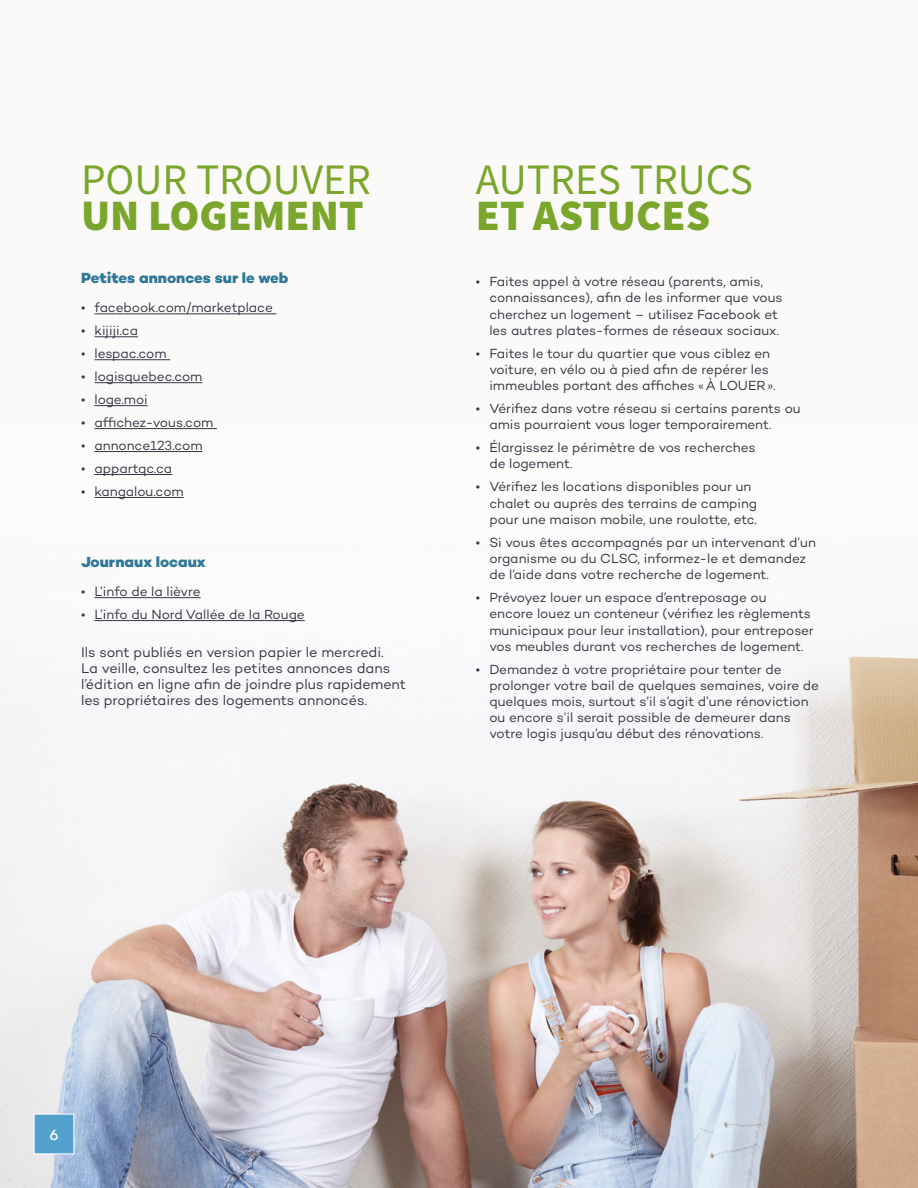
<style>
.page{position:relative;width:918px;height:1188px;background:#fff}
.page>*{position:absolute;margin:0;border:0;box-sizing:border-box;transform-origin:0 0}
.t1{font:43.5px/36px "Source Sans Variable";letter-spacing:.03em;color:#7aa62c}
.t2{font:800 15px "Campton";color:#307898}
.t3{font:500 15px "Campton";color:#fff}
.t4{font:14.25px/15.8px "Campton";letter-spacing:-.005em;color:#343543}
.t5{font:13.5px/16.2px "Campton";letter-spacing:-.005em;color:#343543}
</style>
<div class="page">
<img style="left:0;top:724px;width:918px;height:464px">
<div style="left:0;top:0;width:918px;height:724px;background:#fbfaf9"></div>
<hr style="left:94px;top:314px;width:183px;height:1px;background:#343543">
<hr style="left:94px;top:336px;width:44px;height:1px;background:#343543">
<hr style="left:94px;top:359px;width:76px;height:1px;background:#343543">
<hr style="left:94px;top:382px;width:108px;height:1px;background:#343543">
<hr style="left:94px;top:405px;width:54px;height:1px;background:#343543">
<hr style="left:94px;top:428px;width:123px;height:1px;background:#343543">
<hr style="left:94px;top:451px;width:109px;height:1px;background:#343543">
<hr style="left:94px;top:474px;width:78px;height:1px;background:#343543">
<hr style="left:94px;top:497px;width:90px;height:1px;background:#343543">
<hr style="left:94px;top:597px;width:107px;height:1px;background:#343543">
<hr style="left:94px;top:620px;width:211px;height:1px;background:#343543">
<div style="left:34px;top:1114px;width:40px;height:40px;background:#53a1cc;border:1px solid #fff"></div>
<h1 class="t1" style="left:81px;top:161px;width:290px">POUR TROUVER<br>UN LOGEMENT</h1>
<p class="t2" style="left:81px;top:268px;width:209px">Petites annonces sur le web</p>
<p class="t5" style="left:81px;top:300px;width:193px">• facebook.com/marketplace</p>
<p class="t5" style="left:81px;top:322px;width:59px">• kijiji.ca</p>
<p class="t5" style="left:81px;top:345px;width:87px">• lespac.com</p>
<p class="t5" style="left:81px;top:368px;width:123px">• logisquebec.com</p>
<p class="t5" style="left:81px;top:391px;width:68px">• loge.moi</p>
<p class="t5" style="left:81px;top:414px;width:134px">• affichez-vous.com</p>
<p class="t5" style="left:81px;top:437px;width:123px">• annonce123.com</p>
<p class="t5" style="left:81px;top:460px;width:93px">• appartqc.ca</p>
<p class="t5" style="left:81px;top:483px;width:104px">• kangalou.com</p>
<p class="t2" style="left:81px;top:552px;width:126px">Journaux locaux</p>
<p class="t5" style="left:81px;top:583px;width:121px">• L’info de la lièvre</p>
<p class="t5" style="left:81px;top:606px;width:225px">• L’info du Nord Vallée de la Rouge</p>
<p class="t4" style="left:81px;top:644px;width:327px">Ils sont publiés en version papier le mercredi.<br>La veille, consultez les petites annonces dans l’édition en ligne afin de joindre plus rapidement les propriétaires des logements annoncés.</p>
<h1 class="t1" style="left:476px;top:161px;width:278px">AUTRES TRUCS<br>ET ASTUCES</h1>
<p class="t5" style="left:489px;top:273px;width:295px;text-indent:-14px">• Faites appel à votre réseau (parents, amis, connaissances), afin de les informer que vous cherchez un logement – utilisez Facebook et les autres plates-formes de réseaux sociaux.</p>
<p class="t5" style="left:489px;top:345px;width:288px;text-indent:-14px">• Faites le tour du quartier que vous ciblez en voiture, en vélo ou à pied afin de repérer les immeubles portant des affiches «À LOUER».</p>
<p class="t5" style="left:489px;top:400px;width:313px;text-indent:-14px">• Vérifiez dans votre réseau si certains parents ou amis pourraient vous loger temporairement.</p>
<p class="t5" style="left:489px;top:439px;width:268px;text-indent:-14px">• Élargissez le périmètre de vos recherches de logement.</p>
<p class="t5" style="left:489px;top:478px;width:269px;text-indent:-14px">• Vérifiez les locations disponibles pour un chalet ou auprès des terrains de camping pour une maison mobile, une roulotte, etc.</p>
<p class="t5" style="left:489px;top:534px;width:328px;text-indent:-14px">• Si vous êtes accompagnés par un intervenant d’un organisme ou du CLSC, informez-le et demandez de l’aide dans votre recherche de logement.</p>
<p class="t5" style="left:489px;top:589px;width:326px;text-indent:-14px">• Prévoyez louer un espace d’entreposage ou encore louez un conteneur (vérifiez les règlements municipaux pour leur installation), pour entreposer vos meubles durant vos recherches de logement.</p>
<p class="t5" style="left:489px;top:661px;width:331px;text-indent:-14px">• Demandez à votre propriétaire pour tenter de prolonger votre bail de quelques semaines, voire de quelques mois, surtout s’il s’agit d’une rénoviction ou encore s’il serait possible de demeurer dans votre logis jusqu’au début des rénovations.</p>
<p class="t3" style="left:49px;top:1125px;width:11px">6</p>
</div>
